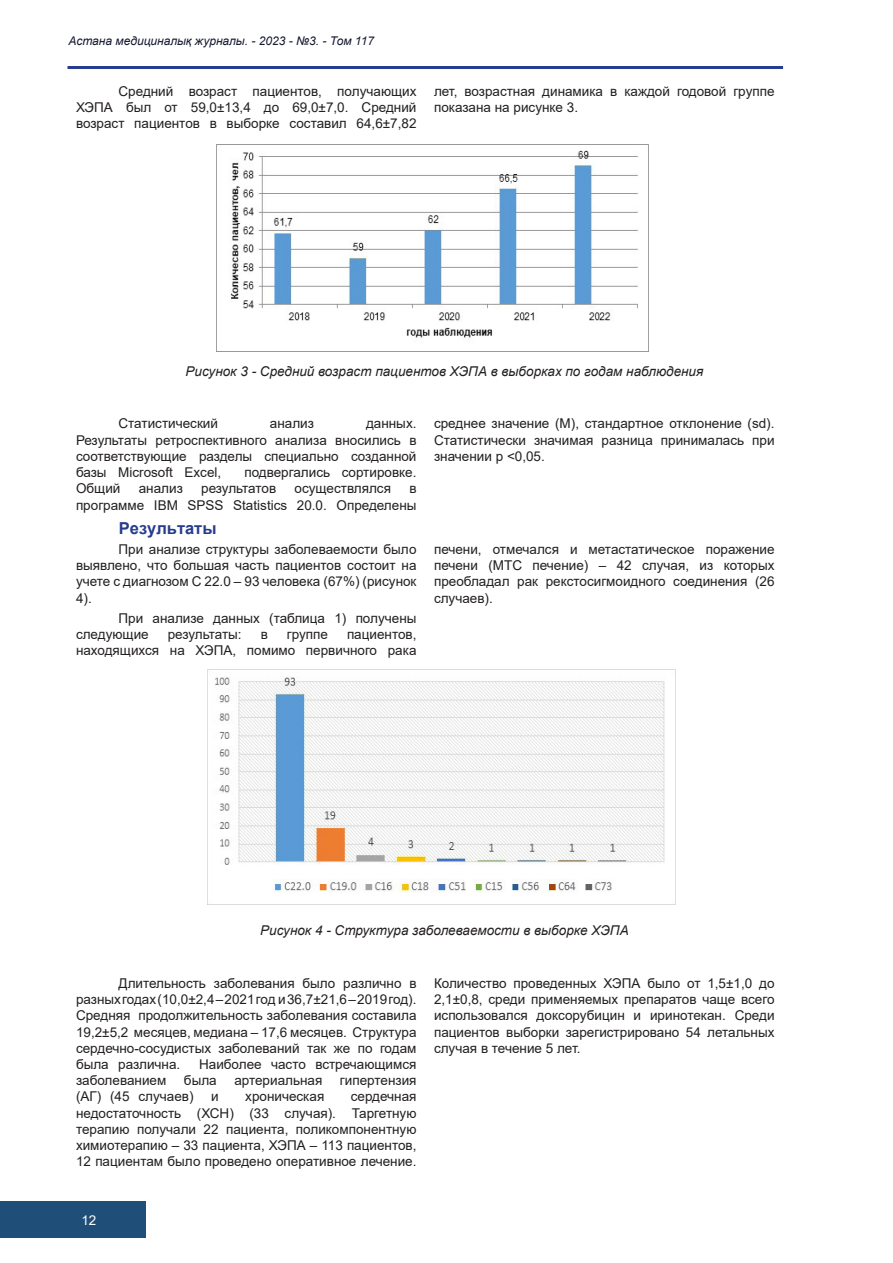
<style>
.page{position:relative;width:893px;height:1263px;background:#fff}
.page>*{position:absolute;margin:0;border:0;box-sizing:border-box;transform-origin:0 0}
.Литература{font:700 16.5px "Arial";color:#273c8e}
.t1{font:13.5px/16.2px "Arial";color:#231f20;text-align:justify}
.Название_рисунка{font:italic 13.5px "Arial";color:#231f20}
.t2{font:13.5px "Arial";color:#fff}
.t3{font:italic 12px "Arial";color:#161930}
</style>
<div class="page">
<div style="left:0;top:1202px;width:146px;height:36px;background:#1f4e79"></div>
<hr style="left:68px;top:66px;width:715px;height:3px;background:#273c8e">
<img style="left:216px;top:145px;width:422px;height:206px">
<img style="left:207px;top:670px;width:458px;height:234px">
<p class="t3" style="left:69px;top:33px;width:307px">Астана медициналық журналы. - 2023 - №3. - Том 117</p>
<p class="t1" style="left:76px;top:83px;width:342px;text-indent:43px">Средний возраст пациентов, получающих ХЭПА был от 59,0±13,4 до 69,0±7,0. Средний возраст пациентов в выборке составил 64,6±7,82</p>
<p class="t1" style="left:434px;top:83px;width:342px">лет, возрастная динамика в каждой годовой группе показана на рисунке 3.</p>
<p class="Название_рисунка" style="left:185px;top:362px;width:519px">Рисунок 3 - Средний возраст пациентов ХЭПА в выборках по годам наблюдения</p>
<p class="t1" style="left:119px;top:416px;width:101px">Статистический</p>
<p class="t1" style="left:270px;top:416px;width:46px">анализ</p>
<p class="t1" style="left:76px;top:416px;width:342px;text-indent:290px">данных.<br>Результаты ретроспективного анализа вносились в соответствующие разделы специально созданной базы Microsoft Excel,</p>
<p class="t1" style="left:244px;top:464px;width:174px">подвергались сортировке.</p>
<p class="t1" style="left:76px;top:480px;width:46px">Общий</p>
<p class="t1" style="left:139px;top:480px;width:46px">анализ</p>
<p class="t1" style="left:201px;top:480px;width:77px">результатов</p>
<p class="t1" style="left:295px;top:480px;width:98px">осуществлялся</p>
<p class="t1" style="left:76px;top:480px;width:342px;text-align:right">в<br>программе IBM SPSS Statistics 20.0. Определены</p>
<p class="Литература" style="left:119px;top:516px;width:99px">Результаты</p>
<p class="t1" style="left:76px;top:541px;width:342px;text-indent:43px">При анализе структуры заболеваемости было выявлено, что большая часть пациентов состоит на учете с диагнозом С 22.0 – 93 человека (67%) (рисунок 4).</p>
<p class="t1" style="left:76px;top:610px;width:342px;text-indent:43px">При анализе данных (таблица 1) получены следующие</p>
<p class="t1" style="left:76px;top:626px;width:342px;text-align:right">пациентов,<br>находящихся на ХЭПА, помимо первичного рака</p>
<p class="t1" style="left:168px;top:626px;width:75px">результаты:</p>
<p class="t1" style="left:261px;top:626px;width:9px">в</p>
<p class="t1" style="left:287px;top:626px;width:43px">группе</p>
<p class="t1" style="left:434px;top:416px;width:342px">среднее значение (M), стандартное отклонение (sd).<br>Статистически значимая разница принималась при значении р &lt;0,05.</p>
<p class="t1" style="left:434px;top:541px;width:342px">печени, отмечался и метастатическое поражение печени (МТС печение) – 42 случая, из которых преобладал рак рекстосигмоидного соединения (26 случаев).</p>
<p class="Название_рисунка" style="left:260px;top:922px;width:370px">Рисунок 4 - Структура заболеваемости в выборке ХЭПА</p>
<p class="t1" style="left:76px;top:975px;width:342px;text-indent:43px">Длительность заболевания было различно в разных годах (10,0±2,4 – 2021 год и 36,7±21,6 – 2019 год).<br>Средняя продолжительность заболевания составила 19,2±5,2 месяцев, медиана – 17,6 месяцев. Структура сердечно-сосудистых заболеваний так же по годам была различна.</p>
<p class="t1" style="left:434px;top:975px;width:342px">Количество проведенных ХЭПА было от 1,5±1,0 до 2,1±0,8, среди применяемых препаратов чаще всего использовался доксорубицин и иринотекан. Среди пациентов выборки зарегистрировано 54 летальных случая в течение 5 лет.</p>
<p class="t1" style="left:199px;top:1056px;width:219px">Наиболее часто встречающимся</p>
<p class="t1" style="left:76px;top:1072px;width:92px">заболеванием</p>
<p class="t1" style="left:184px;top:1072px;width:34px">была</p>
<p class="t1" style="left:234px;top:1072px;width:89px">артериальная</p>
<p class="t1" style="left:340px;top:1072px;width:78px">гипертензия</p>
<p class="t1" style="left:76px;top:1088px;width:119px">(АГ) (45 случаев)</p>
<p class="t1" style="left:211px;top:1088px;width:9px">и</p>
<p class="t1" style="left:245px;top:1088px;width:81px">хроническая</p>
<p class="t1" style="left:76px;top:1088px;width:342px;text-indent:275px">сердечная недостаточность (ХСН) (33 случая). Таргетную терапию получали 22 пациента, поликомпонентную химиотерапию – 33 пациента, ХЭПА – 113 пациентов, 12 пациентам было проведено оперативное лечение.</p>
<p class="t2" style="left:81px;top:1211px;width:17px">12</p>
</div>
